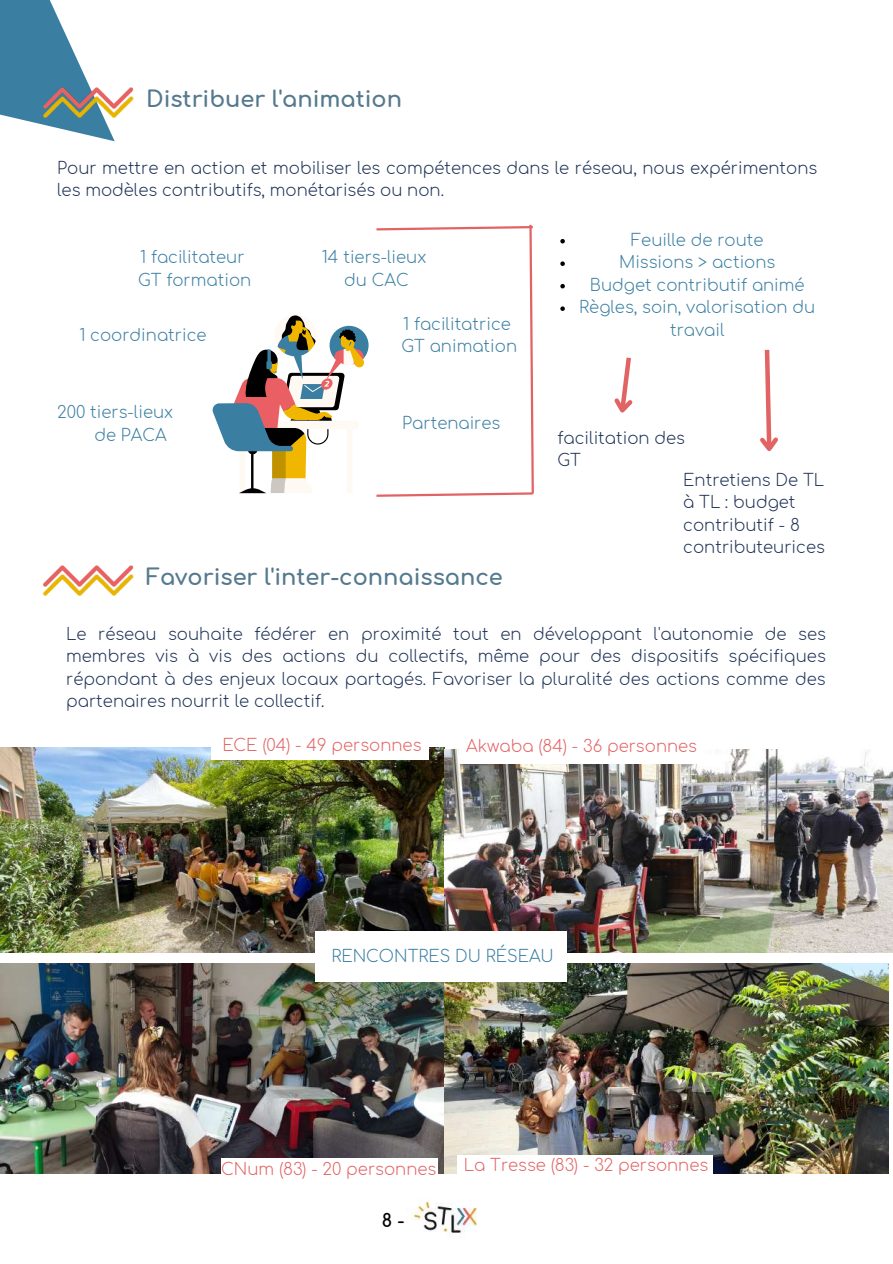
<style>
.page{position:relative;width:893px;height:1264px;background:#fff}
.page>*{position:absolute;margin:0;border:0;box-sizing:border-box;transform-origin:0 0}
.t1{font:700 22.5px "Comfortaa";color:#55798e}
.t2{font:700 18px "Comfortaa";color:#000}
.t3{font:300 16.5px/22.5px "Comfortaa";color:#1e3256}
.t4{font:300 16.5px/22.5px "Comfortaa";color:#3a7fa2}
.t5{font:300 16.5px "Comfortaa";color:#e26364}
</style>
<div class="page">
<img style="left:407px;top:1199px;width:70px;height:35px">
<svg style="left:0;top:0;width:80px;height:123px"></svg>
<img style="left:35px;top:65px;width:99px;height:77px">
<img style="left:42px;top:565px;width:92px;height:31px">
<svg style="left:212px;top:315px;width:156px;height:178px"></svg>
<svg style="left:376px;top:224px;width:158px;height:273px"></svg>
<svg style="left:614px;top:357px;width:19px;height:56px"></svg>
<svg style="left:760px;top:349px;width:18px;height:102px"></svg>
<img style="left:0;top:963px;width:888px;height:209px">
<img style="left:0;top:747px;width:444px;height:205px">
<img style="left:444px;top:749px;width:448px;height:203px">
<div style="left:315px;top:931px;width:251px;height:50px;background:#fff"></div>
<div style="left:211px;top:734px;width:218px;height:25px;background:#fff"></div>
<div style="left:459px;top:736px;width:245px;height:27px;background:#fff"></div>
<div style="left:221px;top:1158px;width:216px;height:29px;background:#fff"></div>
<div style="left:457px;top:1155px;width:255px;height:29px;background:#fff"></div>
<svg style="left:560px;top:239px;width:5px;height:4px"></svg>
<svg style="left:560px;top:261px;width:5px;height:5px"></svg>
<svg style="left:560px;top:284px;width:5px;height:4px"></svg>
<svg style="left:560px;top:306px;width:5px;height:5px"></svg>
<h1 class="t1" style="left:146px;top:87px;width:257px">Distribuer l'animation</h1>
<p class="t3" style="left:57px;top:157px;width:761px">Pour mettre en action et mobiliser les compétences dans le réseau, nous expérimentons les modèles contributifs, monétarisés ou non.</p>
<p class="t4" style="left:138px;top:246px;width:115px">1 facilitateur<br>GT formation</p>
<p class="t4" style="left:79px;top:324px;width:129px">1 coordinatrice</p>
<p class="t4" style="left:94px;top:401px;width:80px;text-indent:-37px">200 tiers-lieux de PACA</p>
<p class="t4" style="left:322px;top:246px;width:106px;text-align:center">14 tiers-lieux du CAC</p>
<p class="t4" style="left:401px;top:313px;width:117px">1 facilitatrice<br>GT animation</p>
<p class="t4" style="left:402px;top:412px;width:100px">Partenaires</p>
<h1 class="t1" style="left:146px;top:565px;width:358px">Favoriser l'inter-connaissance</h1>
<p class="t4" style="left:579px;top:229px;width:237px;text-align:center">Feuille de route<br>Missions &gt; actions<br>Budget contributif animé<br>Règles, soin, valorisation du travail</p>
<p class="t3" style="left:557px;top:427px;width:129px">facilitation des<br>GT</p>
<p class="t3" style="left:683px;top:469px;width:143px">Entretiens De TL à TL : budget contributif - 8 contributeurices</p>
<p class="t3" style="left:66px;top:623px;width:761px;text-align:justify">Le réseau souhaite fédérer en proximité tout en développant l'autonomie de ses membres vis à vis des actions du collectifs, même pour des dispositifs spécifiques répondant à des enjeux locaux partagés. Favoriser la pluralité des actions comme des partenaires nourrit le collectif.</p>
<p class="t5" style="left:222px;top:736px;width:201px">ECE (04) - 49 personnes</p>
<p class="t5" style="left:466px;top:737px;width:232px">Akwaba (84) - 36 personnes</p>
<p class="t4" style="left:331px;top:945px;width:224px">RENCONTRES DU RÉSEAU</p>
<p class="t5" style="left:221px;top:1159px;width:216px">CNum (83) - 20 personnes</p>
<p class="t5" style="left:464px;top:1156px;width:246px">La Tresse (83) - 32 personnes</p>
<p class="t2" style="left:382px;top:1210px;width:24px">8 -</p>
</div>
